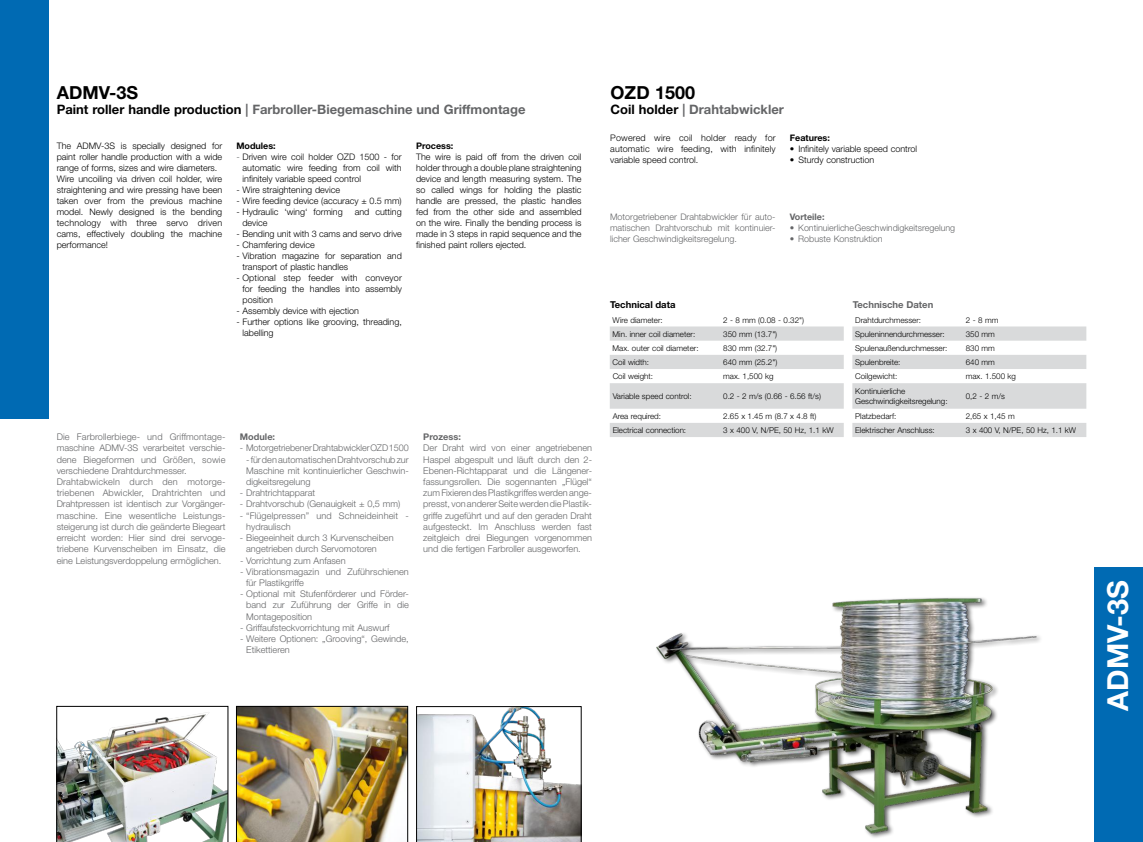
<style>
.page{position:relative;width:1143px;height:842px;background:#fff}
.page>*{position:absolute;margin:0;border:0;box-sizing:border-box;transform-origin:0 0}
.t1{font:700 29px "Helvetica Neue";color:#fff}
.t2{font:700 18px "Helvetica Neue";color:#000}
.t3{font:700 13px "Helvetica Neue";color:#646567}
.t4{font:700 9.5px "Helvetica Neue";color:#646567}
.t5{font:700 9.5px "Helvetica Neue";color:#000}
.t6{font:300 9.2px/11.2px "Helvetica Neue";color:#646567}
.t7{font:700 9.2px "Helvetica Neue";color:#646567}
.t8{font:300 9px/11px "Helvetica Neue";color:#000;text-align:justify}
.t9{font:300 9px/10.8px "Helvetica Neue";color:#646567;text-align:justify}
.t10{font:700 9px "Helvetica Neue";color:#000}
.t11{font:700 9px "Helvetica Neue";color:#646567}
.t12{font:300 8px/9.6px "Helvetica Neue";color:#000}
.s1{color:#000}
.s2{font-size:9.2px;color:#646567}
</style>
<div class="page">
<div style="left:0;top:0;width:48px;height:418px;background:#006ab3"></div>
<div style="left:1094px;top:567px;width:48px;height:275px;background:#006ab3"></div>
<svg style="left:852px;top:326px;width:234px;height:111px"></svg>
<svg style="left:610px;top:326px;width:233px;height:111px"></svg>
<img style="left:416px;top:706px;width:165px;height:136px">
<img style="left:56px;top:706px;width:172px;height:136px">
<img style="left:236px;top:706px;width:172px;height:136px">
<img style="left:656px;top:597px;width:385px;height:241px">
<h2 class="t2" style="left:57px;top:82px;width:83px">ADMV-3S</h2>
<h3 class="t3" style="left:57px;top:101px;width:470px"><span class="s1">Paint roller handle production</span> | Farbroller-Biegemaschine und Griffmontage</h3>
<p class="t8" style="left:57px;top:140px;width:167px;text-align:left">The ADMV-3S is specially designed for paint roller handle production with a wide range of forms, sizes and wire diameters.<br>Wire uncoiling via driven coil holder, wire straightening and wire pressing have been taken over from the previous machine model. Newly designed is the bending technology with three servo driven cams, effectively doubling the machine performance!</p>
<p class="t10" style="left:236px;top:140px;width:41px">Modules:</p>
<p class="t8" style="left:242px;top:151px;width:161px;text-indent:-6px"><span class="s2">-</span> Driven wire coil holder OZD 1500 - for automatic wire feeding from coil with infinitely variable speed control</p>
<p class="t8" style="left:236px;top:184px;width:105px">- Wire straightening device</p>
<p class="t8" style="left:236px;top:195px;width:167px">- Wire feeding device (accuracy ± 0.5 mm)</p>
<p class="t8" style="left:236px;top:206px;width:108px">- Hydraulic ‘wing‘ forming</p>
<p class="t8" style="left:355px;top:206px;width:48px">and cutting</p>
<p class="t8" style="left:242px;top:217px;width:27px">device</p>
<p class="t8" style="left:236px;top:228px;width:167px">- Bending unit with 3 cams and servo drive</p>
<p class="t8" style="left:236px;top:239px;width:80px">- Chamfering device</p>
<p class="t8" style="left:242px;top:250px;width:161px;text-indent:-6px">- Vibration magazine for separation and transport of plastic handles</p>
<p class="t8" style="left:242px;top:272px;width:161px;text-indent:-6px">- Optional step feeder with conveyor for feeding the handles into assembly position</p>
<p class="t8" style="left:236px;top:305px;width:124px">- Assembly device with ejection</p>
<p class="t8" style="left:242px;top:316px;width:161px;text-indent:-6px">- Further options like grooving, threading, labelling</p>
<p class="t10" style="left:416px;top:140px;width:39px">Process:</p>
<p class="t8" style="left:416px;top:151px;width:167px">The wire is paid off from the driven coil holder through a double plane straightening device and length measuring system. The so called wings for holding the plastic handle are pressed, the plastic handles fed from the other side and assembled on the wire. Finally the bending process is made in 3 steps in rapid sequence and the finished paint rollers ejected.</p>
<p class="t6" style="left:57px;top:431px;width:170px">Die Farbrollerbiege- und Griffmontage&shy;maschine ADMV-3S verarbeitet verschie&shy;dene Biegeformen und Größen, sowie verschiedene Drahtdurchmesser.<br>Drahtabwickeln durch den motorge&shy;triebenen Abwickler, Drahtrichten und Drahtpressen ist identisch zur Vorgänger&shy;maschine. Eine wesentliche Leistungs&shy;steigerung ist durch die geänderte Biegeart erreicht worden: Hier sind drei servoge&shy;triebene Kurvenscheiben im Einsatz, die eine Leistungsverdoppelung ermöglichen.</p>
<p class="t7" style="left:240px;top:431px;width:37px">Module:</p>
<p class="t6" style="left:246px;top:442px;width:164px;text-align:justify;text-indent:-6px">- MotorgetriebenerDrahtabwicklerOZD1500 -fürdenautomatischenDrahtvorschubzur Maschine mit kontinuierlicher Geschwin&shy;digkeitsregelung</p>
<p class="t6" style="left:240px;top:487px;width:77px">- Drahtrichtapparat</p>
<p class="t6" style="left:240px;top:498px;width:162px">- Drahtvorschub (Genauigkeit ± 0,5 mm)</p>
<p class="t6" style="left:246px;top:510px;width:164px;text-indent:-6px">- “Flügelpressen” und Schneideinheit - hydraulisch</p>
<p class="t6" style="left:246px;top:532px;width:149px;text-indent:-6px">- Biegeeinheit durch 3 Kurvenscheiben angetrieben durch Servomotoren</p>
<p class="t6" style="left:240px;top:554px;width:107px">- Vorrichtung zum Anfasen</p>
<p class="t6" style="left:246px;top:566px;width:164px;text-indent:-6px">- Vibrationsmagazin und Zuführschienen für Plastikgriffe</p>
<p class="t6" style="left:246px;top:588px;width:164px;text-align:justify;text-indent:-6px">- Optional mit Stufenförderer und Förder&shy;band zur Zuführung der Griffe in die Montageposition</p>
<p class="t6" style="left:240px;top:622px;width:151px">- Griffaufsteckvorrichtung mit Auswurf</p>
<p class="t6" style="left:246px;top:633px;width:164px;text-indent:-6px">- Weitere Optionen: „Grooving“, Gewinde,<br>Etikettieren</p>
<p class="t7" style="left:423px;top:431px;width:39px">Prozess:</p>
<p class="t6" style="left:423px;top:442px;width:170px;text-align:justify">Der Draht wird von einer angetriebenen Haspel abgespult und läuft durch den 2- Ebenen-Richtapparat und die Längener&shy;fassungsrollen. Die sogennanten „Flügel“ zumFixierendesPlastikgriffeswerdenange&shy;presst, von andererSeitewerdendiePlastik&shy;griffe zugeführt und auf den geraden Draht aufgesteckt. Im Anschluss werden fast zeitgleich drei Biegungen vorgenommen und die fertigen Farbroller ausgeworfen.</p>
<h2 class="t2" style="left:610px;top:82px;width:86px">OZD 1500</h2>
<h3 class="t3" style="left:610px;top:101px;width:175px"><span class="s1">Coil holder</span> | Drahtabwickler</h3>
<p class="t8" style="left:610px;top:132px;width:167px">Powered wire coil holder ready for automatic wire feeding, with infinitely variable speed control.</p>
<p class="t10" style="left:789px;top:132px;width:42px">Features:</p>
<p class="t8" style="left:789px;top:143px;width:129px">• Infinitely variable speed control</p>
<p class="t8" style="left:789px;top:154px;width:86px">• Sturdy construction</p>
<p class="t9" style="left:610px;top:211px;width:167px">Motorgetriebener Drahtabwickler für auto&shy;matischen Drahtvorschub mit kontinuier&shy;licher Geschwindigkeitsregelung.</p>
<p class="t11" style="left:789px;top:211px;width:36px">Vorteile:</p>
<p class="t9" style="left:789px;top:222px;width:167px">• KontinuierlicheGeschwindigkeitsregelung</p>
<p class="t9" style="left:789px;top:233px;width:94px">• Robuste Konstruktion</p>
<p class="t5" style="left:610px;top:299px;width:67px">Technical data</p>
<p class="t4" style="left:852px;top:299px;width:82px">Technische Daten</p>
<p class="t12" style="left:612px;top:315px;width:52px">Wire diameter:</p>
<p class="t12" style="left:723px;top:315px;width:82px">2 - 8 mm (0.08 - 0.32")</p>
<p class="t12" style="left:612px;top:329px;width:84px">Min. inner coil diameter:</p>
<p class="t12" style="left:723px;top:329px;width:55px">350 mm (13.7")</p>
<p class="t12" style="left:612px;top:343px;width:87px">Max. outer coil diameter:</p>
<p class="t12" style="left:723px;top:343px;width:55px">830 mm (32.7")</p>
<p class="t12" style="left:612px;top:357px;width:38px">Coil width:</p>
<p class="t12" style="left:723px;top:357px;width:55px">640 mm (25.2")</p>
<p class="t12" style="left:612px;top:371px;width:42px">Coil weight:</p>
<p class="t12" style="left:723px;top:371px;width:52px">max. 1,500 kg</p>
<p class="t12" style="left:612px;top:391px;width:80px">Variable speed control:</p>
<p class="t12" style="left:723px;top:391px;width:99px">0.2 - 2 m/s (0.66 - 6.56 ft/s)</p>
<p class="t12" style="left:612px;top:411px;width:50px">Area required:</p>
<p class="t12" style="left:723px;top:411px;width:95px">2.65 x 1.45 m (8.7 x 4.8 ft)</p>
<p class="t12" style="left:612px;top:425px;width:75px">Electrical connection:</p>
<p class="t12" style="left:723px;top:425px;width:112px">3 x 400 V, N/PE, 50 Hz, 1.1 kW</p>
<p class="t12" style="left:855px;top:315px;width:67px">Drahtdurchmesser:</p>
<p class="t12" style="left:965px;top:315px;width:34px">2-8mm</p>
<p class="t12" style="left:855px;top:329px;width:91px">Spuleninnendurchmesser:</p>
<p class="t12" style="left:965px;top:329px;width:31px">350 mm</p>
<p class="t12" style="left:855px;top:343px;width:94px">Spulenaußendurchmesser:</p>
<p class="t12" style="left:965px;top:343px;width:31px">830 mm</p>
<p class="t12" style="left:855px;top:357px;width:47px">Spulenbreite:</p>
<p class="t12" style="left:965px;top:357px;width:31px">640 mm</p>
<p class="t12" style="left:855px;top:371px;width:44px">Coilgewicht:</p>
<p class="t12" style="left:965px;top:371px;width:52px">max. 1.500 kg</p>
<p class="t12" style="left:855px;top:386px;width:94px">Kontinuierliche<br>Geschwindigkeitsregelung:</p>
<p class="t12" style="left:965px;top:391px;width:41px">0,2 - 2 m/s</p>
<p class="t12" style="left:855px;top:411px;width:43px">Platzbedarf:</p>
<p class="t12" style="left:965px;top:411px;width:50px">2,65 x 1,45 m</p>
<p class="t12" style="left:855px;top:425px;width:81px">Elektrischer Anschluss:</p>
<p class="t12" style="left:965px;top:425px;width:112px">3 x 400 V, N/PE, 50 Hz, 1.1 kW</p>
<h1 class="t1" style="left:1099px;top:711px;width:133px;rotate:-90deg">ADMV-3S</h1>
</div>
